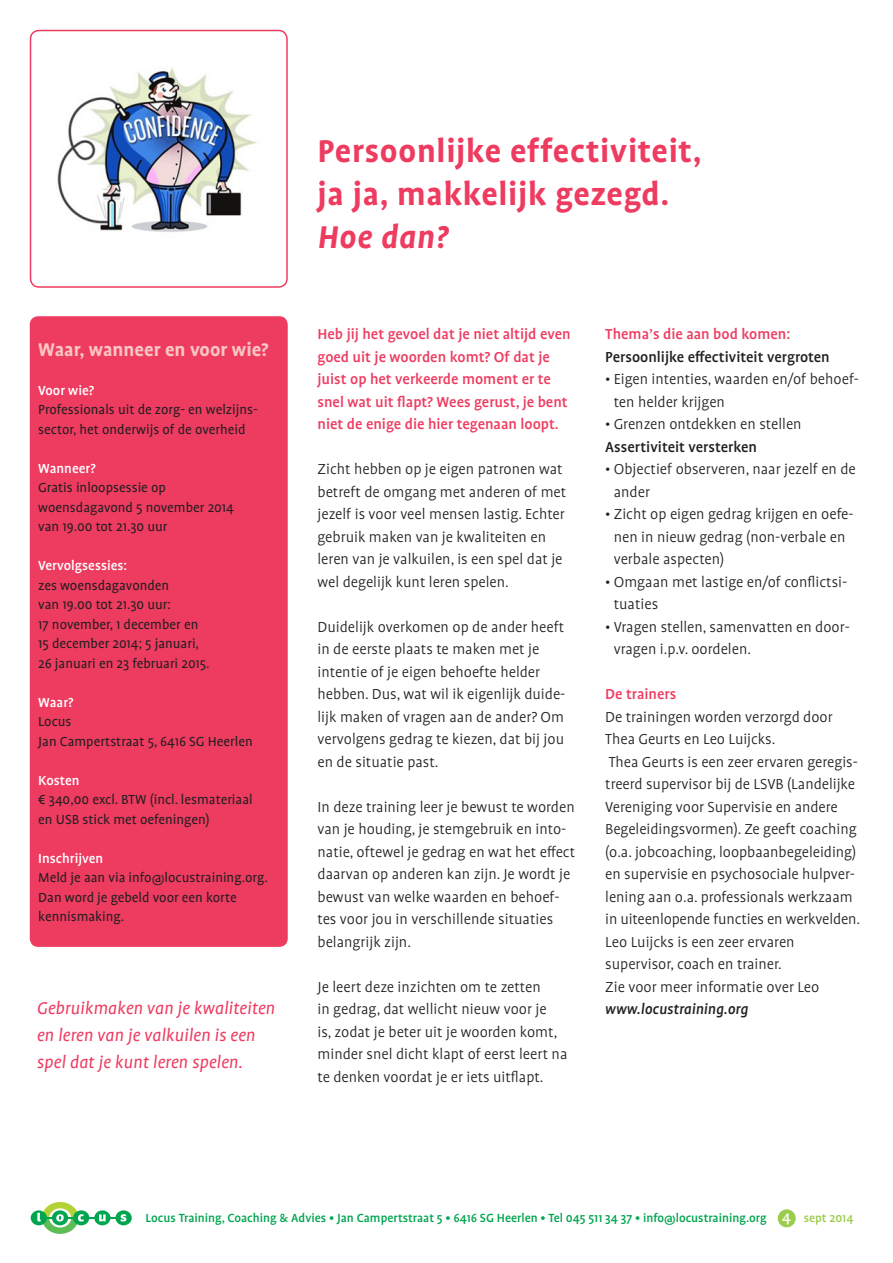
<style>
.page{position:relative;width:893px;height:1263px;background:#fff}
.page>*{position:absolute;margin:0;border:0;box-sizing:border-box;transform-origin:0 0}
.grote_titel{font:700 36px/43.2px "Profile OT";letter-spacing:.02em;color:#ee3b60}
.grote_titel-2{font:italic 700 36px "Profile OT";letter-spacing:.02em;color:#ee3b60}
.waar_wanneer_plat{font:700 21px "Profile OT";color:#fac5c2}
.streamer{font:italic 19.5px/27px "Profile OT";color:#ee3b60}
.plat{font:300 16.5px/22.5px "Profile OT";color:#231f20}
.plat_opsom{font:300 16.5px/22.5px "Profile OT";color:#231f20}
.inleiding{font:500 16.5px/22.5px "Profile OT";color:#ee3b60}
.plat-2{font:500 16.5px "Profile OT";color:#231f20}
.pag_cijfer_in_ballet{font:500 16.5px "Profile OT";color:#fff}
.waar_wanneer_plat-2{font:15px/19.5px "Profile OT";color:#231f20}
.waar_wanneer_kopje{font:500 15px "Profile OT";color:#fff}
.plat-3{font:500 13.5px "Profile OT";color:#00a54f}
.plat-4{font:500 13.5px "Profile OT";color:#9ccc4d}
.s1{font-weight:500;font-style:italic}
</style>
<div class="page">
<div style="left:30px;top:316px;width:258px;height:631px;background:#ee3b60;border-radius:9px"></div>
<img style="left:57px;top:66px;width:200px;height:166px">
<div style="left:30px;top:30px;width:258px;height:258px;border:2px solid #ee3b60;border-radius:9px"></div>
<div style="left:31px;top:1210px;width:16px;height:15px;background:#00a54f;border-radius:50%"></div>
<hr style="left:45px;top:1217px;width:72px;height:2px;background:#00a54f">
<div style="left:73px;top:1210px;width:16px;height:15px;background:#00a54f;border-radius:50%"></div>
<svg style="left:94px;top:1210px;width:17px;height:15px"></svg>
<svg style="left:115px;top:1210px;width:17px;height:15px"></svg>
<svg style="left:37px;top:1202px;width:47px;height:32px"></svg>
<svg style="left:99px;top:1214px;width:7px;height:7px"></svg>
<svg style="left:120px;top:1214px;width:6px;height:7px"></svg>
<div style="left:778px;top:1209px;width:18px;height:18px;background:#9ccc4d;border-radius:50%"></div>
<p class="waar_wanneer_plat" style="left:38px;top:338px;width:232px">Waar, wanneer en voor wie?</p>
<p class="waar_wanneer_kopje" style="left:38px;top:382px;width:58px">Voor wie?</p>
<p class="waar_wanneer_plat-2" style="left:38px;top:401px;width:220px">Professionals uit de zorg- en welzijns&shy;sector, het onderwijs of de overheid</p>
<p class="waar_wanneer_kopje" style="left:38px;top:460px;width:59px">Wanneer?</p>
<p class="waar_wanneer_plat-2" style="left:38px;top:479px;width:129px">Gratis inloopsessie op</p>
<p class="waar_wanneer_plat-2" style="left:38px;top:498px;width:197px">woensdagavond 5 november 2014</p>
<p class="waar_wanneer_plat-2" style="left:38px;top:518px;width:131px">van 19.00 tot 21.30 uur</p>
<p class="waar_wanneer_kopje" style="left:38px;top:558px;width:90px">Vervolgsessies:</p>
<p class="waar_wanneer_plat-2" style="left:38px;top:576px;width:133px">zes woensdagavonden</p>
<p class="waar_wanneer_plat-2" style="left:38px;top:596px;width:134px">van 19.00 tot 21.30 uur:</p>
<p class="waar_wanneer_plat-2" style="left:38px;top:615px;width:173px">17 november, 1 december en<br>15 december 2014; 5 januari,<br>26 januari en 23 februari 2015.</p>
<p class="waar_wanneer_kopje" style="left:38px;top:694px;width:37px">Waar?</p>
<p class="waar_wanneer_plat-2" style="left:38px;top:713px;width:35px">Locus</p>
<p class="waar_wanneer_plat-2" style="left:38px;top:732px;width:216px">Jan Campertstraat 5, 6416 SG Heerlen</p>
<p class="waar_wanneer_kopje" style="left:38px;top:772px;width:43px">Kosten</p>
<p class="waar_wanneer_plat-2" style="left:38px;top:791px;width:216px">€ 340,00 excl. BTW (incl. lesmateriaal en USB stick met oefeningen)</p>
<p class="waar_wanneer_kopje" style="left:38px;top:850px;width:67px">Inschrijven</p>
<p class="waar_wanneer_plat-2" style="left:38px;top:869px;width:231px">Meld je aan via info@locustraining.org.<br>Dan word je gebeld voor een korte kennismaking.</p>
<p class="streamer" style="left:37px;top:996px;width:240px">Gebruikmaken van je kwaliteiten en leren van je valkuilen is een spel dat je kunt leren spelen.</p>
<p class="grote_titel" style="left:317px;top:131px;width:386px">Persoonlijke effectiviteit, ja ja, makkelijk gezegd.</p>
<p class="grote_titel-2" style="left:317px;top:218px;width:132px">Hoe dan?</p>
<p class="inleiding" style="left:317px;top:324px;width:255px">Heb jij het gevoel dat je niet altijd even goed uit je woorden komt? Of dat je juist op het verkeerde moment er te snel wat uit flapt? Wees gerust, je bent niet de enige die hier tegenaan loopt.</p>
<p class="plat" style="left:317px;top:459px;width:250px">Zicht hebben op je eigen patronen wat betreft de omgang met anderen of met jezelf is voor veel mensen lastig. Echter gebruik maken van je kwaliteiten en leren van je valkuilen, is een spel dat je wel degelijk kunt leren spelen.</p>
<p class="plat" style="left:317px;top:616px;width:249px">Duidelijk overkomen op de ander heeft in de eerste plaats te maken met je intentie of je eigen behoefte helder hebben. Dus, wat wil ik eigenlijk duide&shy;lijk maken of vragen aan de ander? Om vervolgens gedrag te kiezen, dat bij jou en de situatie past.</p>
<p class="plat" style="left:317px;top:796px;width:259px">In deze training leer je bewust te worden van je houding, je stemgebruik en into&shy;natie, oftewel je gedrag en wat het effect daarvan op anderen kan zijn. Je wordt je bewust van welke waarden en behoef&shy;tes voor jou in verschillende situaties belangrijk zijn.</p>
<p class="plat" style="left:317px;top:976px;width:251px">Je leert deze inzichten om te zetten<br>in gedrag, dat wellicht nieuw voor je<br>is, zodat je beter uit je woorden komt, minder snel dicht klapt of eerst leert na te denken voordat je er iets uitflapt.</p>
<p class="inleiding" style="left:605px;top:324px;width:187px">Thema’s die aan bod komen:</p>
<p class="plat-2" style="left:605px;top:348px;width:226px">Persoonlijke effectiviteit vergroten</p>
<p class="plat_opsom" style="left:614px;top:369px;width:247px;text-indent:-9px">• Eigen intenties, waarden en/of behoef&shy;ten helder krijgen</p>
<p class="plat_opsom" style="left:605px;top:414px;width:198px">• Grenzen ontdekken en stellen</p>
<p class="plat-2" style="left:605px;top:438px;width:153px">Assertiviteit versterken</p>
<p class="plat_opsom" style="left:614px;top:459px;width:244px;text-indent:-9px">• Objectief observeren, naar jezelf en de ander</p>
<p class="plat_opsom" style="left:614px;top:504px;width:241px;text-indent:-9px">• Zicht op eigen gedrag krijgen en oefe&shy;nen in nieuw gedrag (non-verbale en verbale aspecten)</p>
<p class="plat_opsom" style="left:614px;top:571px;width:235px;text-indent:-9px">• Omgaan met lastige en/of conflictsi&shy;tuaties</p>
<p class="plat_opsom" style="left:614px;top:616px;width:238px;text-indent:-9px">• Vragen stellen, samenvatten en door&shy;vragen i.p.v. oordelen.</p>
<p class="inleiding" style="left:605px;top:684px;width:73px">De trainers</p>
<p class="plat" style="left:605px;top:706px;width:256px">De trainingen worden verzorgd door Thea Geurts en Leo Luijcks.<br>Thea Geurts is een zeer ervaren geregis&shy;treerd supervisor bij de LSVB (Landelijke Vereniging voor Supervisie en andere Begeleidingsvormen). Ze geeft coaching (o.a. jobcoaching, loopbaanbegeleiding) en supervisie en psychosociale hulpver&shy;lening aan o.a. professionals werkzaam in uiteenlopende functies en werkvelden.</p>
<p class="plat" style="left:605px;top:931px;width:216px">Leo Luijcks is een zeer ervaren supervisor, coach en trainer.<br>Zie voor meer informatie over Leo <span class="s1">www.locustraining.org</span></p>
<p class="plat-3" style="left:146px;top:1211px;width:623px">Locus Training, Coaching &amp; Advies • Jan Campertstraat 5 • 6416 SG Heerlen • Tel 045 511 34 37 • info@locustraining.org</p>
<p class="pag_cijfer_in_ballet" style="left:782px;top:1208px;width:10px">4</p>
<p class="plat-4" style="left:804px;top:1211px;width:51px">sept 2014</p>
</div>
